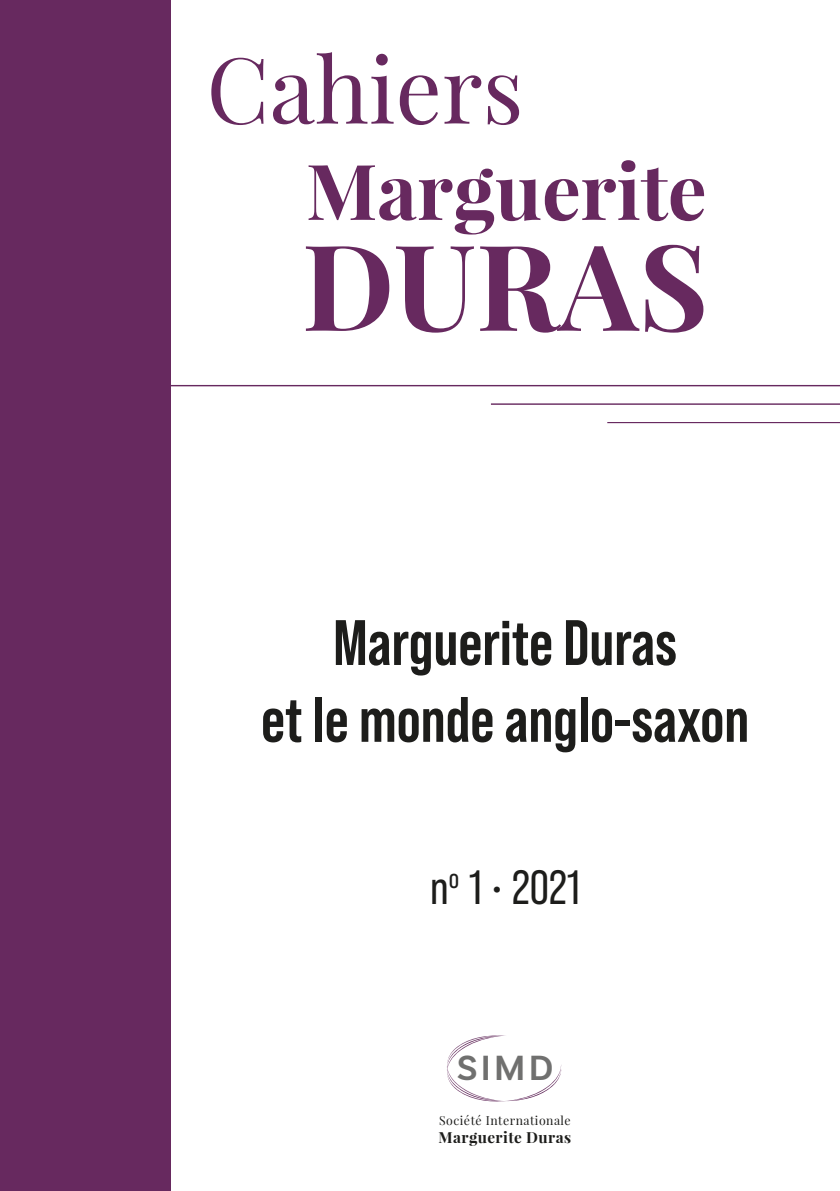
<style>
.page{position:relative;width:840px;height:1191px;background:#fff}
.page>*{position:absolute;margin:0;border:0;box-sizing:border-box;transform-origin:0 0}
.t1{font:700 119.4px "Playfair Display";color:#67295f}
.t2{font:91.4px "Playfair Display";color:#67295f}
.t3{font:700 77.2px "Playfair Display";color:#67295f}
.t4{font:700 64px/76.8px "Bebas Neue Pro";color:#1d1d1b;text-align:center}
.t5{font:48px "Bebas Neue Pro";color:#1d1d1b}
.t6{font:600 36.8px "Basic Sans";color:#70706f}
.t7{font:700 15.4px "Playfair Display";letter-spacing:.025em;color:#1d1d1b}
.t8{font:12.2px "Playfair Display";letter-spacing:.04em;color:#1d1d1b}
</style>
<div class="page">
<div style="left:0;top:0;width:170px;height:1191px;background:#67295f"></div>
<hr style="left:142px;top:385px;width:697px;height:1px;background:#67295f">
<hr style="left:490px;top:403px;width:349px;height:2px;background:#67295f">
<hr style="left:607px;top:422px;width:232px;height:1px;background:#67295f">
<svg style="left:447px;top:1035px;width:114px;height:66px"></svg>
<h2 class="t2" style="left:206px;top:32px;width:318px">Cahiers</h2>
<p class="t3" style="left:306px;top:142px;width:402px">Marguerite</p>
<h1 class="t1" style="left:302px;top:211px;width:408px">DURAS</h1>
<p class="t4" style="left:261px;top:603px;width:489px">Marguerite Duras<br>et le monde anglo-saxon</p>
<p class="t5" style="left:430px;top:860px;width:151px">n<sup>o</sup> 1 • 2021</p>
<p class="t6" style="left:456px;top:1045px;width:98px">SIMD</p>
<p class="t8" style="left:439px;top:1112px;width:133px">Société Internationale</p>
<p class="t7" style="left:438px;top:1128px;width:134px">Marguerite Duras</p>
</div>
